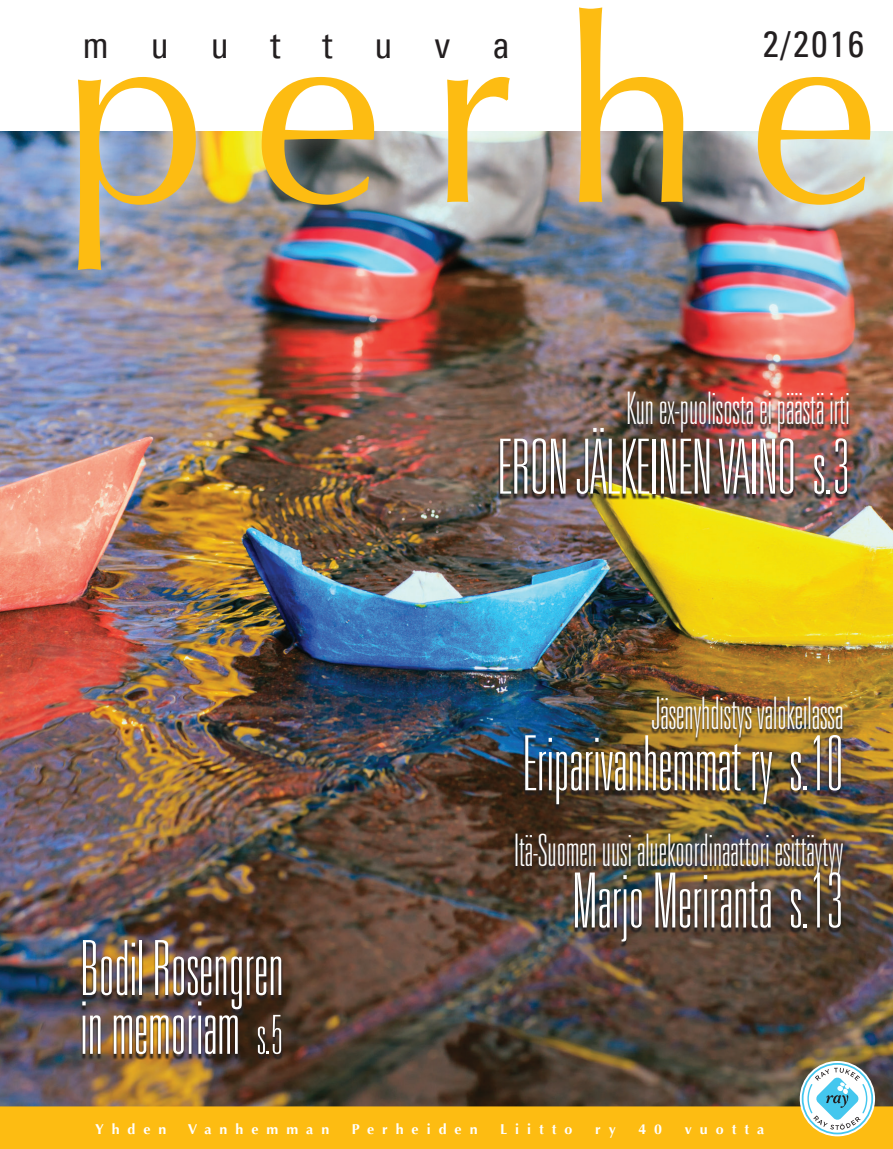
<style>
.page{position:relative;width:893px;height:1149px;background:#fff}
.page>*{position:absolute;margin:0;border:0;box-sizing:border-box;transform-origin:0 0}
.t1{font:258px "Optima";letter-spacing:.18em;color:#fdbc12}
.t2{font:100 ultra-condensed 76.05px/58.8px "Univers 39";color:#fff}
.t3{font:100 ultra-condensed 45px "Univers 39";color:#fff}
.t4{font:condensed 36px "Univers";letter-spacing:1.165em;color:#231f20}
.t5{font:700 14.25px "Optima";letter-spacing:.56em;color:#fff}
.s1{font-size:54px}
</style>
<div class="page">
<img style="left:0;top:131px;width:893px;height:936px">
<div style="left:48px;top:0;width:845px;height:300px;background:#fff;opacity:.75"></div>
<svg style="left:0;top:1067px;width:893px;height:81px;background:#b18c30"></svg>
<img style="left:498px;top:394px;width:352px;height:106px">
<img style="left:80px;top:942px;width:204px;height:117px">
<img style="left:523px;top:698px;width:321px;height:112px">
<img style="left:514px;top:835px;width:331px;height:112px">
<h1 class="t1" style="left:63px;top:-36px;width:816px">perhe</h1>
<p class="t4" style="left:83px;top:22px;width:429px">muuttuva</p>
<p class="t4" style="left:763px;top:21px;width:103px">2/2016</p>
<h2 class="t2" style="left:80px;top:939px;width:205px">Bodil Rosengren in memoriam <span class="s1">s.5</span></h2>
<p class="t3" style="left:626px;top:385px;width:225px">Kun ex-puolisosta ei päästä irti</p>
<h2 class="t2" style="left:498px;top:438px;width:353px">ERON JÄLKEINEN VAINO s.3</h2>
<p class="t3" style="left:652px;top:689px;width:193px">Jäsenyhdistys valokeilassa</p>
<h2 class="t2" style="left:523px;top:735px;width:322px">Eriparivanhemmat ry s.10</h2>
<p class="t3" style="left:514px;top:826px;width:331px">Itä-Suomen uusi aluekoordinaattori esittäytyy</p>
<h2 class="t2" style="left:572px;top:872px;width:273px">Marjo Meriranta s.13</h2>
<p class="t5" style="left:95px;top:1120px;width:73px">Yhden</p>
<p class="t5" style="left:188px;top:1120px;width:143px">Vanhemman</p>
<p class="t5" style="left:352px;top:1120px;width:127px">Perheiden</p>
<p class="t5" style="left:500px;top:1120px;width:74px">Liitto</p>
<p class="t5" style="left:595px;top:1120px;width:22px">r y</p>
<p class="t5" style="left:638px;top:1120px;width:25px">4 0</p>
<p class="t5" style="left:685px;top:1120px;width:81px">vuotta</p>
</div>
